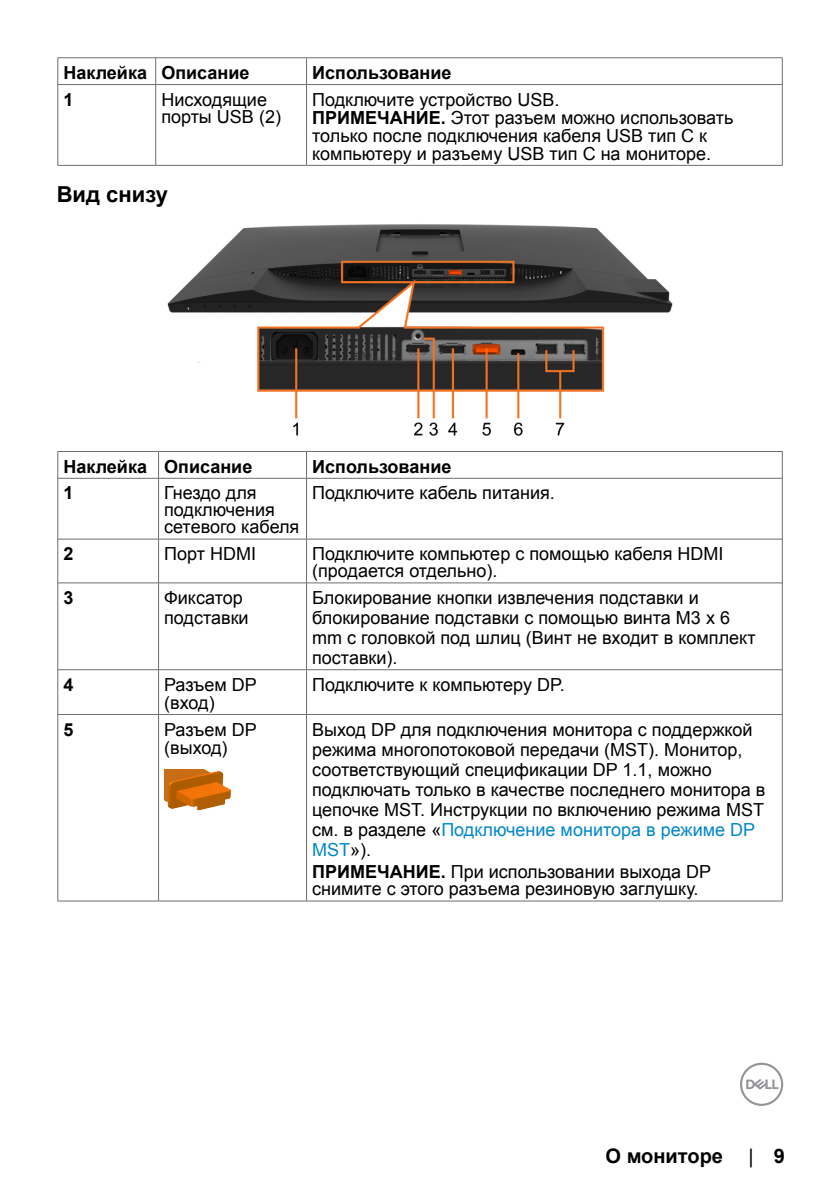
<style>
.page{position:relative;width:840px;height:1191px;background:#fff}
.page>*{position:absolute;margin:0;border:0;box-sizing:border-box;transform-origin:0 0}
.t1{font:700 22px "Arial";color:#000}
.t2{font:700 20px "Arial";color:#000}
.t3{font:20px "Arial";color:#000}
.t4{font:18px/20px "Arial";color:#000}
.t5{font:700 18px "Arial";color:#000}
.s1{font-weight:700}
.s2{color:#0087cb}
</style>
<div class="page">
<svg style="left:740px;top:1062px;width:42px;height:44px"></svg>
<hr style="left:57px;top:57px;width:98px;height:1px;background:#6d6e71">
<svg style="left:57px;top:58px;width:1px;height:26px"></svg>
<hr style="left:155px;top:57px;width:151px;height:1px;background:#6d6e71">
<svg style="left:155px;top:58px;width:1px;height:26px"></svg>
<hr style="left:306px;top:57px;width:476px;height:1px;background:#6d6e71">
<svg style="left:306px;top:58px;width:1px;height:26px"></svg>
<svg style="left:781px;top:58px;width:1px;height:26px"></svg>
<hr style="left:57px;top:84px;width:99px;height:1px;background:#6d6e71">
<hr style="left:57px;top:84px;width:1px;height:81px;background:#6d6e71">
<hr style="left:155px;top:84px;width:152px;height:1px;background:#6d6e71">
<hr style="left:155px;top:85px;width:1px;height:80px;background:#6d6e71">
<hr style="left:306px;top:84px;width:476px;height:1px;background:#6d6e71">
<hr style="left:306px;top:85px;width:1px;height:80px;background:#6d6e71">
<hr style="left:781px;top:84px;width:1px;height:81px;background:#6d6e71">
<hr style="left:57px;top:165px;width:98px;height:1px;background:#6d6e71">
<hr style="left:155px;top:165px;width:151px;height:1px;background:#6d6e71">
<hr style="left:306px;top:165px;width:476px;height:1px;background:#6d6e71">
<img style="left:167px;top:224px;width:506px;height:212px">
<hr style="left:57px;top:451px;width:101px;height:1px;background:#6d6e71">
<svg style="left:57px;top:452px;width:1px;height:26px"></svg>
<hr style="left:158px;top:451px;width:148px;height:1px;background:#6d6e71">
<svg style="left:158px;top:452px;width:1px;height:26px"></svg>
<hr style="left:306px;top:451px;width:476px;height:1px;background:#6d6e71">
<svg style="left:306px;top:452px;width:1px;height:26px"></svg>
<svg style="left:781px;top:452px;width:1px;height:26px"></svg>
<hr style="left:57px;top:478px;width:102px;height:1px;background:#6d6e71">
<hr style="left:57px;top:478px;width:1px;height:61px;background:#6d6e71">
<hr style="left:158px;top:478px;width:149px;height:1px;background:#6d6e71">
<hr style="left:158px;top:478px;width:1px;height:61px;background:#6d6e71">
<hr style="left:306px;top:478px;width:476px;height:1px;background:#6d6e71">
<hr style="left:306px;top:478px;width:1px;height:61px;background:#6d6e71">
<hr style="left:781px;top:478px;width:1px;height:61px;background:#6d6e71">
<hr style="left:57px;top:539px;width:102px;height:1px;background:#6d6e71">
<hr style="left:57px;top:539px;width:1px;height:44px;background:#6d6e71">
<hr style="left:158px;top:539px;width:149px;height:1px;background:#6d6e71">
<hr style="left:158px;top:539px;width:1px;height:43px;background:#6d6e71">
<hr style="left:306px;top:539px;width:476px;height:1px;background:#6d6e71">
<hr style="left:306px;top:539px;width:1px;height:43px;background:#6d6e71">
<hr style="left:781px;top:539px;width:1px;height:44px;background:#6d6e71">
<hr style="left:57px;top:669px;width:1px;height:45px;background:#6d6e71">
<hr style="left:158px;top:670px;width:1px;height:44px;background:#6d6e71">
<hr style="left:306px;top:670px;width:1px;height:44px;background:#6d6e71">
<hr style="left:781px;top:669px;width:1px;height:45px;background:#6d6e71">
<hr style="left:57px;top:714px;width:102px;height:1px;background:#6d6e71">
<hr style="left:57px;top:714px;width:1px;height:186px;background:#6d6e71">
<hr style="left:158px;top:714px;width:149px;height:1px;background:#6d6e71">
<hr style="left:158px;top:715px;width:1px;height:185px;background:#6d6e71">
<hr style="left:306px;top:714px;width:476px;height:1px;background:#6d6e71">
<hr style="left:306px;top:715px;width:1px;height:185px;background:#6d6e71">
<hr style="left:781px;top:714px;width:1px;height:186px;background:#6d6e71">
<hr style="left:57px;top:900px;width:101px;height:1px;background:#6d6e71">
<hr style="left:158px;top:900px;width:148px;height:1px;background:#6d6e71">
<hr style="left:306px;top:900px;width:476px;height:1px;background:#6d6e71">
<hr style="left:57px;top:582px;width:102px;height:1px;background:#6d6e71">
<hr style="left:57px;top:583px;width:1px;height:86px;background:#6d6e71">
<hr style="left:158px;top:582px;width:149px;height:1px;background:#6d6e71">
<hr style="left:158px;top:583px;width:1px;height:86px;background:#6d6e71">
<hr style="left:306px;top:582px;width:476px;height:1px;background:#6d6e71">
<hr style="left:306px;top:583px;width:1px;height:86px;background:#6d6e71">
<hr style="left:781px;top:583px;width:1px;height:86px;background:#6d6e71">
<hr style="left:57px;top:669px;width:102px;height:1px;background:#6d6e71">
<hr style="left:158px;top:669px;width:149px;height:1px;background:#6d6e71">
<hr style="left:306px;top:669px;width:476px;height:1px;background:#6d6e71">
<img style="left:164px;top:770px;width:67px;height:41px">
<p class="t5" style="left:63px;top:61px;width:187px">Наклейка Описание</p>
<p class="t5" style="left:312px;top:61px;width:141px">Использование</p>
<p class="t5" style="left:63px;top:87px;width:12px">1</p>
<p class="t4" style="left:161px;top:91px;width:121px;line-height:17px">Нисходящие порты USB (2)</p>
<p class="t4" style="left:312px;top:90px;width:422px;line-height:18px">Подключите устройство USB.<br><span class="s1">ПРИМЕЧАНИЕ.</span> Этот разъем можно использовать только после подключения кабеля USB тип С к компьютеру и разъему USB тип С на мониторе.</p>
<p class="t1" style="left:57px;top:179px;width:113px">Вид снизу</p>
<p class="t5" style="left:63px;top:454px;width:190px">Наклейка Описание</p>
<p class="t5" style="left:312px;top:454px;width:141px">Использование</p>
<p class="t5" style="left:63px;top:481px;width:12px">1</p>
<p class="t4" style="left:164px;top:485px;width:137px;line-height:17px">Гнездо для подключения сетевого кабеля</p>
<p class="t4" style="left:312px;top:483px;width:244px">Подключите кабель питания.</p>
<p class="t5" style="left:63px;top:542px;width:12px">2</p>
<p class="t4" style="left:164px;top:544px;width:93px">Порт HDMI</p>
<p class="t4" style="left:312px;top:545px;width:412px;line-height:17px">Подключите компьютер с помощью кабеля HDMI (продается отдельно).</p>
<p class="t5" style="left:63px;top:586px;width:12px">3</p>
<p class="t4" style="left:164px;top:588px;width:86px">Фиксатор подставки</p>
<p class="t4" style="left:312px;top:588px;width:444px">Блокирование кнопки извлечения подставки и блокирование подставки с помощью винта M3 x 6 mm с головкой под шлиц (Винт не входит в комплект поставки).</p>
<p class="t5" style="left:63px;top:672px;width:12px">4</p>
<p class="t4" style="left:164px;top:675px;width:94px;line-height:18px">Разъем DP (вход)</p>
<p class="t4" style="left:312px;top:674px;width:254px">Подключите к компьютеру DP.</p>
<p class="t5" style="left:63px;top:717px;width:12px">5</p>
<p class="t4" style="left:164px;top:720px;width:94px;line-height:18px">Разъем DP (выход)</p>
<p class="t4" style="left:312px;top:719px;width:454px">Выход DP для подключения монитора с поддержкой режима многопотоковой передачи (MST). Монитор, соответствующий спецификации DP 1.1, можно подключать только в качестве последнего монитора в цепочке MST. Инструкции по включению режима MST см. в разделе «<span class="s2">Подключение монитора в режиме DP MST</span>»).</p>
<p class="t4" style="left:312px;top:863px;width:400px;line-height:17px"><span class="s1">ПРИМЕЧАНИЕ.</span> При использовании выхода DP снимите с этого разъема резиновую заглушку.</p>
<p class="t2" style="left:605px;top:1142px;width:119px">О мониторе</p>
<p class="t3" style="left:748px;top:1142px;width:38px">| <span class="s1">9</span></p>
</div>
